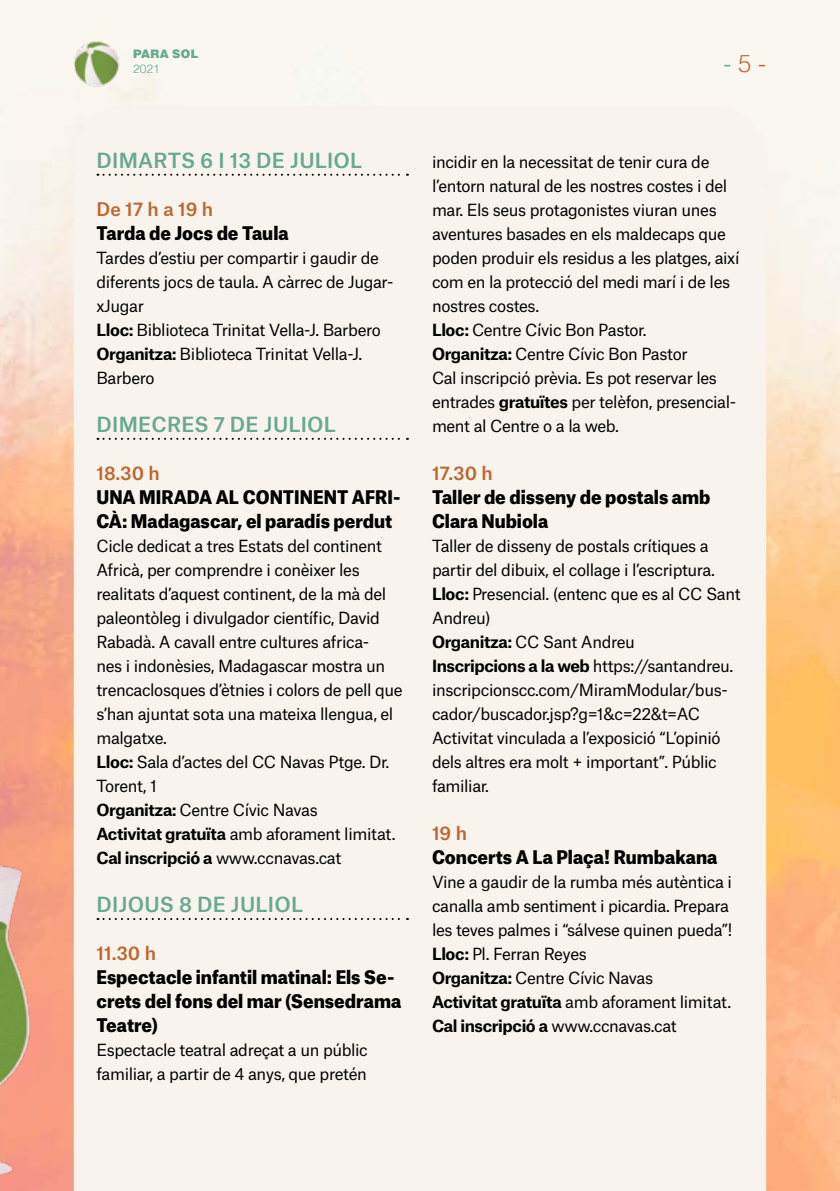
<style>
.page{position:relative;width:840px;height:1191px;background:#fff}
.page>*{position:absolute;margin:0;border:0;box-sizing:border-box;transform-origin:0 0}
.t1{font:300 24px "Helvetica";color:#be672f}
.t2{font:500 20px "Atlas Grotesk";letter-spacing:.01em;color:#67a994}
.t3{font:900 18px/24px "Atlas Grotesk";color:#000;scale:.94 1}
.t4{font:500 18px "Atlas Grotesk";letter-spacing:-.005em;color:#be672f}
.t5{font:16px/24px "Atlas Grotesk";letter-spacing:-.025em;color:#000}
.t6{font:900 12px "Helvetica BQ";letter-spacing:.02em;color:#67a994}
.t7{font:300 12px "Helvetica";color:#67a994}
.s1{color:#67a994}
.s2{font-weight:700}
</style>
<div class="page">
<img style="left:0;top:0;width:839px;height:1191px">
<div style="left:74px;top:106px;width:691px;height:1085px;background:#f8f4ed"></div>
<img style="left:52px;top:19px;width:88px;height:88px">
<img style="left:0;top:804px;width:136px;height:387px">
<svg style="left:97px;top:174px;width:311px;height:2px"></svg>
<svg style="left:97px;top:438px;width:311px;height:2px"></svg>
<svg style="left:97px;top:918px;width:311px;height:2px"></svg>
<p class="t6" style="left:133px;top:47px;width:67px">PARA SOL</p>
<p class="t7" style="left:133px;top:58px;width:28px">2021</p>
<h1 class="t1" style="left:723px;top:43px;width:44px"><span class="s1">-</span> 5 -</h1>
<p class="t2" style="left:96px;top:144px;width:267px">DIMARTS 6 I 13 DE JULIOL</p>
<p class="t4" style="left:96px;top:194px;width:118px">De 17 h a 19 h</p>
<p class="t3" style="left:96px;top:219px;width:206px">Tarda de Jocs de Taula</p>
<p class="t5" style="left:96px;top:244px;width:298px">Tardes d’estiu per compartir i gaudir de diferents jocs de taula. A càrrec de Jugar&shy;xJugar<br><span class="s2">Lloc:</span> Biblioteca Trinitat Vella-J. Barbero<br><span class="s2">Organitza:</span> Biblioteca Trinitat Vella-J.<br>Barbero</p>
<p class="t2" style="left:96px;top:408px;width:241px">DIMECRES 7 DE JULIOL</p>
<p class="t4" style="left:96px;top:458px;width:65px">18.30 h</p>
<p class="t3" style="left:96px;top:483px;width:325px">UNA MIRADA AL CONTINENT AFRI-<br>CÀ: Madagascar, el paradís perdut</p>
<p class="t5" style="left:96px;top:532px;width:307px">Cicle dedicat a tres Estats del continent Africà, per comprendre i conèixer les realitats d’aquest continent, de la mà del paleontòleg i divulgador científic, David Rabadà. A cavall entre cultures africa-<br>nes i indonèsies, Madagascar mostra un trencaclosques d’ètnies i colors de pell que s’han ajuntat sota una mateixa llengua, el malgatxe.<br><span class="s2">Lloc:</span> Sala d’actes del CC Navas Ptge. Dr.<br>Torent, 1<br><span class="s2">Organitza:</span> Centre Cívic Navas<br><span class="s2">Activitat gratuïta</span> amb aforament limitat.<br><span class="s2">Cal inscripció a</span> www.ccnavas.cat</p>
<p class="t2" style="left:96px;top:888px;width:208px">DIJOUS 8 DE JULIOL</p>
<p class="t4" style="left:96px;top:938px;width:61px">11.30 h</p>
<p class="t3" style="left:96px;top:963px;width:325px">Espectacle infantil matinal: Els Se&shy;crets del fons del mar (Sensedrama<br>Teatre)</p>
<p class="t5" style="left:96px;top:1036px;width:273px">Espectacle teatral adreçat a un públic familiar, a partir de 4 anys, que pretén</p>
<p class="t5" style="left:432px;top:148px;width:309px">incidir en la necessitat de tenir cura de l’entorn natural de les nostres costes i del mar. Els seus protagonistes viuran unes aventures basades en els maldecaps que poden produir els residus a les platges, així com en la protecció del medi marí i de les nostres costes.<br><span class="s2">Lloc:</span> Centre Cívic Bon Pastor.<br><span class="s2">Organitza:</span> Centre Cívic Bon Pastor<br>Cal inscripció prèvia. Es pot reservar les entrades <span class="s2">gratuïtes</span> per telèfon, presencial&shy;ment al Centre o a la web.</p>
<p class="t4" style="left:432px;top:458px;width:62px">17.30 h</p>
<p class="t3" style="left:432px;top:483px;width:297px">Taller de disseny de postals amb<br>Clara Nubiola</p>
<p class="t5" style="left:432px;top:532px;width:310px">Taller de disseny de postals crítiques a partir del dibuix, el collage i l’escriptura.<br><span class="s2">Lloc:</span> Presencial. (entenc que es al CC Sant Andreu)<br><span class="s2">Organitza:</span> CC Sant Andreu<br><span class="s2">Inscripcions a la web</span> https://santandreu. inscripcionscc.com/MiramModular/bus&shy;cador/buscador.jsp?g=1&amp;c=22&amp;t=AC Activitat vinculada a l’exposició “L’opinió dels altres era molt + important”. Públic familiar.</p>
<p class="t4" style="left:432px;top:818px;width:37px">19 h</p>
<p class="t3" style="left:432px;top:843px;width:305px">Concerts A La Plaça! Rumbakana</p>
<p class="t5" style="left:432px;top:868px;width:302px">Vine a gaudir de la rumba més autèntica i canalla amb sentiment i picardia. Prepara les teves palmes i “sálvese quinen pueda”!<br><span class="s2">Lloc:</span> Pl. Ferran Reyes<br><span class="s2">Organitza:</span> Centre Cívic Navas<br><span class="s2">Activitat gratuïta</span> amb aforament limitat.<br><span class="s2">Cal inscripció a</span> www.ccnavas.cat</p>
</div>
